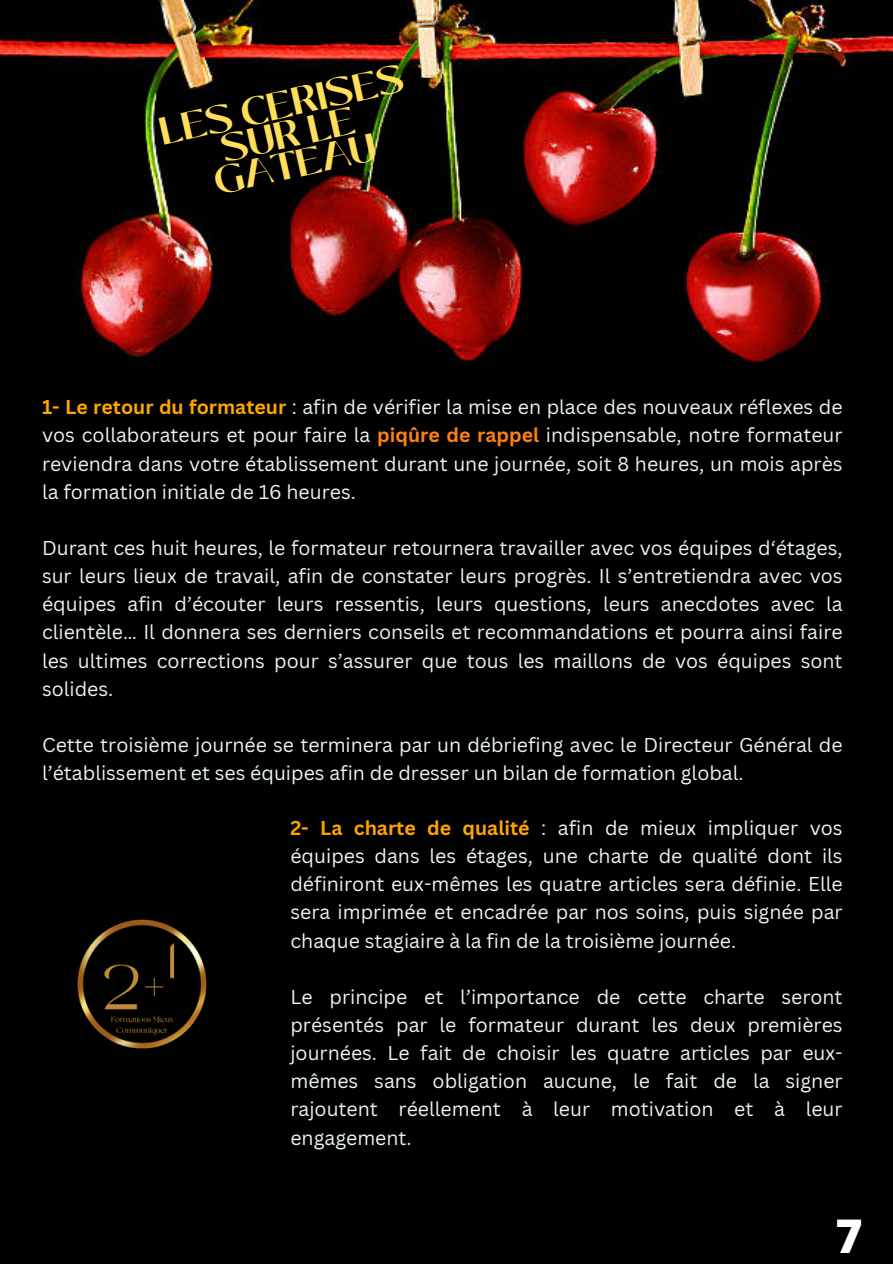
<style>
.page{position:relative;width:893px;height:1264px;background:#fff}
.page>*{position:absolute;margin:0;border:0;box-sizing:border-box;transform-origin:0 0}
.t1{font:800 46.5px "Open Sans";color:#fff}
.t2{font:700 38.55px/30.3px "Black Mango";color:#ffde59;text-align:center}
.t3{font:19.5px/28.2px "Canva Sans";color:#ebf3f4;text-align:justify}
.s1{font-weight:700;color:#ffa500}
.s2{font-weight:700;color:#ff8210}
</style>
<div class="page">
<div style="left:0;top:0;width:892px;height:1263px;background:#000"></div>
<img style="left:0;top:0;width:892px;height:363px">
<img style="left:77px;top:919px;width:130px;height:130px">
<p class="t2" style="left:157px;top:118px;width:251px;rotate:-13deg">LES CERISES<br>SUR LE<br>GATEAU</p>
<p class="t3" style="left:42px;top:392px;width:802px"><span class="s1">1- Le retour du formateur</span> : afin de vérifier la mise en place des nouveaux réflexes de vos collaborateurs et pour faire la <span class="s2">piqûre de rappel</span> indispensable, notre formateur reviendra dans votre établissement durant une journée, soit 8 heures, un mois après la formation initiale de 16 heures.</p>
<p class="t3" style="left:42px;top:533px;width:802px">Durant ces huit heures, le formateur retournera travailler avec vos équipes d‘étages, sur leurs lieux de travail, afin de constater leurs progrès. Il s’entretiendra avec vos équipes afin d’écouter leurs ressentis, leurs questions, leurs anecdotes avec la clientèle… Il donnera ses derniers conseils et recommandations et pourra ainsi faire les ultimes corrections pour s’assurer que tous les maillons de vos équipes sont solides.</p>
<p class="t3" style="left:42px;top:730px;width:802px">Cette troisième journée se terminera par un débriefing avec le Directeur Général de l’établissement et ses équipes afin de dresser un bilan de formation global.</p>
<p class="t3" style="left:290px;top:813px;width:553px"><span class="s1">2- La charte de qualité</span> : afin de mieux impliquer vos équipes dans les étages, une charte de qualité dont ils définiront eux-mêmes les quatre articles sera définie. Elle sera imprimée et encadrée par nos soins, puis signée par chaque stagiaire à la fin de la troisième journée.</p>
<p class="t3" style="left:290px;top:982px;width:553px">Le principe et l’importance de cette charte seront présentés par le formateur durant les deux premières journées. Le fait de choisir les quatre articles par eux&shy;mêmes sans obligation aucune, le fait de la signer rajoutent réellement à leur motivation et à leur engagement.</p>
<p class="t1" style="left:835px;top:1202px;width:29px">7</p>
</div>
